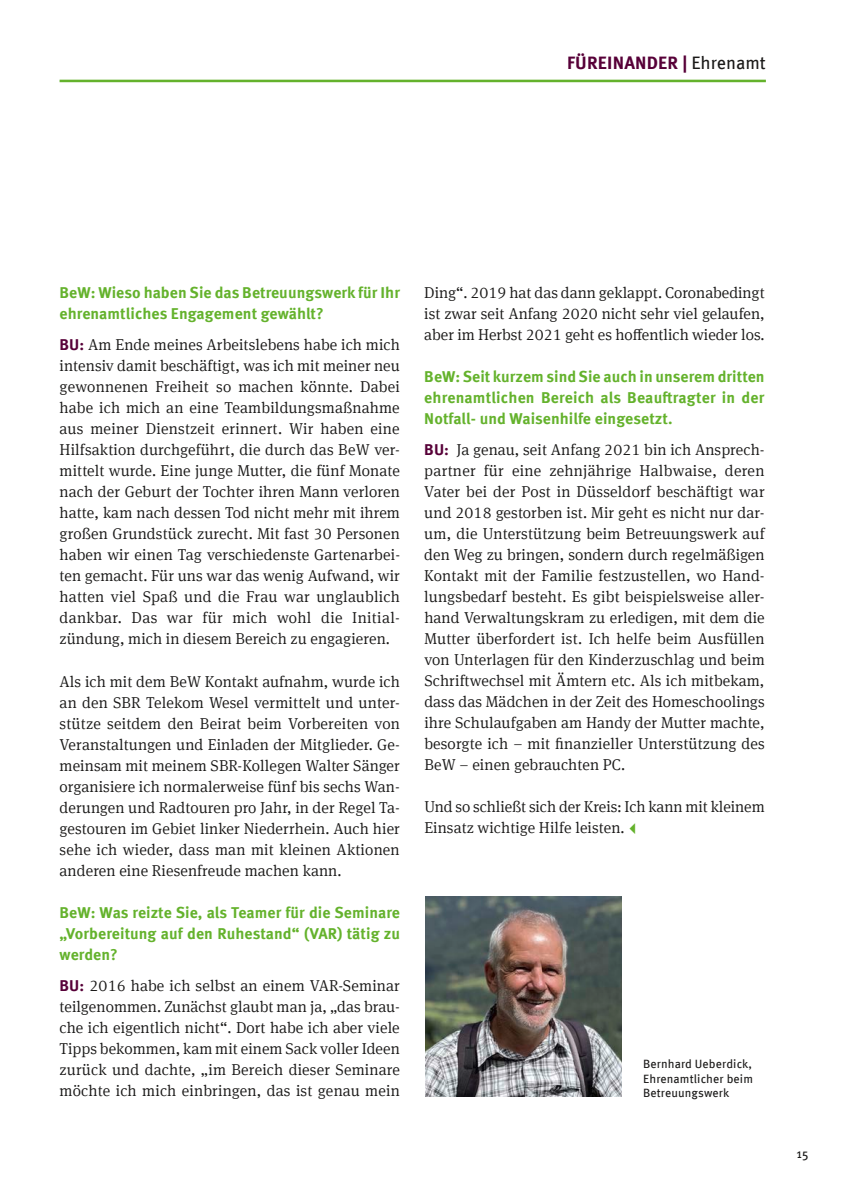
<style>
.page{position:relative;width:851px;height:1191px;background:#fff}
.page>*{position:absolute;margin:0;border:0;box-sizing:border-box;transform-origin:0 0}
.t1{font:700 18px "Meta OT";letter-spacing:.01em;color:#570038}
.t2{font:300 15.75px/21px "Meta Serif Offc";letter-spacing:.005em;color:#1a1918;text-align:justify}
.t3{font:700 15.75px/21px "Meta OT";letter-spacing:.005em;color:#64b22c;text-align:justify}
.t4{font:12.75px "Meta OT";color:#1a1918}
.t5{font:12px/14.2px "Meta OT";letter-spacing:.01em;color:#1a1918;text-align:justify}
.s1{font-weight:400;color:#1a1918}
.s2{font-family:"Meta OT";font-weight:700;color:#570038}
</style>
<div class="page">
<img style="left:425px;top:896px;width:196px;height:200px">
<hr style="left:60px;top:80px;width:705px;height:2px;background:#64b22c">
<p class="t1" style="left:567px;top:51px;width:200px">FÜREINANDER | <span class="s1">Ehrenamt</span></p>
<p class="t3" style="left:60px;top:282px;width:342px">BeW: Wieso haben Sie das Betreuungswerk für Ihr ehrenamtliches Engagement gewählt?</p>
<p class="t2" style="left:60px;top:335px;width:342px;text-align:left"><span class="s2">BU:</span> Am Ende meines Arbeitslebens habe ich mich intensiv damit beschäftigt, was ich mit meiner neu gewonnenen Freiheit so machen könnte. Dabei habe ich mich an eine Teambildungsmaßnahme aus meiner Dienstzeit erinnert. Wir haben eine Hilfsaktion durchgeführt, die durch das BeW ver&shy;mittelt wurde. Eine junge Mutter, die fünf Monate nach der Geburt der Tochter ihren Mann verloren hatte, kam nach dessen Tod nicht mehr mit ihrem großen Grundstück zurecht. Mit fast 30 Personen haben wir einen Tag verschiedenste Gartenarbei&shy;ten gemacht. Für uns war das wenig Aufwand, wir hatten viel Spaß und die Frau war unglaublich dankbar. Das war für mich wohl die Initial&shy;zündung, mich in diesem Bereich zu engagieren.</p>
<p class="t2" style="left:60px;top:671px;width:342px">Als ich mit dem BeW Kontakt aufnahm, wurde ich an den SBR Telekom Wesel vermittelt und unter&shy;stütze seitdem den Beirat beim Vorbereiten von Veranstaltungen und Einladen der Mitglieder. Ge&shy;meinsam mit meinem SBR-Kollegen Walter Sänger organisiere ich normalerweise fünf bis sechs Wan&shy;derungen und Radtouren pro Jahr, in der Regel Ta&shy;gestouren im Gebiet linker Niederrhein. Auch hier sehe ich wieder, dass man mit kleinen Aktionen anderen eine Riesenfreude machen kann.</p>
<p class="t3" style="left:60px;top:901px;width:342px">BeW: Was reizte Sie, als Teamer für die Seminare „Vorbereitung auf den Ruhestand“ (VAR) tätig zu werden?</p>
<p class="t2" style="left:60px;top:975px;width:342px"><span class="s2">BU:</span> 2016 habe ich selbst an einem VAR-Seminar teilgenommen. Zunächst glaubt man ja, „das brau&shy;che ich eigentlich nicht“. Dort habe ich aber viele Tipps bekommen, kam mit einem Sack voller Ideen zurück und dachte, „im Bereich dieser Seminare möchte ich mich einbringen, das ist genau mein</p>
<p class="t2" style="left:424px;top:282px;width:342px">Ding“. 2019 hat das dann geklappt. Coronabedingt ist zwar seit Anfang 2020 nicht sehr viel gelaufen, aber im Herbst 2021 geht es hoffentlich wieder los.</p>
<p class="t3" style="left:424px;top:366px;width:342px">BeW: Seit kurzem sind Sie auch in unserem dritten ehrenamtlichen Bereich als Beauftragter in der Notfall- und Waisenhilfe eingesetzt.</p>
<p class="t2" style="left:424px;top:440px;width:342px"><span class="s2">BU:</span> Ja genau, seit Anfang 2021 bin ich Ansprech&shy;partner für eine zehnjährige Halbwaise, deren Vater bei der Post in Düsseldorf beschäftigt war und 2018 gestorben ist. Mir geht es nicht nur dar&shy;um, die Unterstützung beim Betreuungswerk auf den Weg zu bringen, sondern durch regelmäßigen Kontakt mit der Familie festzustellen, wo Hand&shy;lungsbedarf besteht. Es gibt beispielsweise aller&shy;hand Verwaltungskram zu erledigen, mit dem die Mutter überfordert ist. Ich helfe beim Ausfüllen von Unterlagen für den Kinderzuschlag und beim Schriftwechsel mit Ämtern etc. Als ich mitbekam, dass das Mädchen in der Zeit des Homeschoolings ihre Schulaufgaben am Handy der Mutter machte, besorgte ich – mit finanzieller Unterstützung des BeW – einen gebrauchten PC.</p>
<p class="t2" style="left:424px;top:797px;width:342px">Und so schließt sich der Kreis: Ich kann mit kleinem<br>Einsatz wichtige Hilfe leisten.</p>
<p class="t5" style="left:643px;top:1057px;width:111px">Bernhard Ueberdick, Ehrenamtlicher beim Betreuungswerk</p>
<p class="t4" style="left:796px;top:1146px;width:13px">15</p>
</div>
